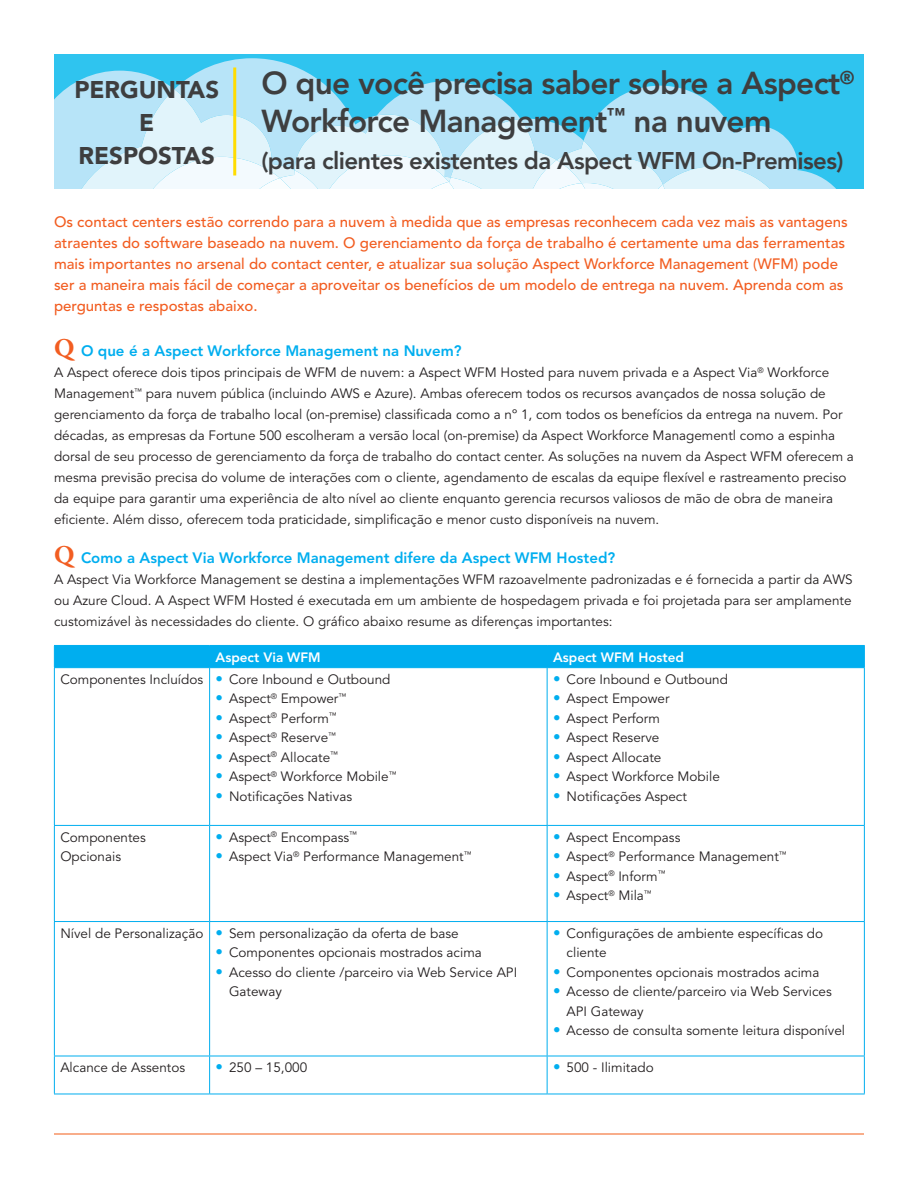
<style>
.page{position:relative;width:918px;height:1188px;background:#fff}
.page>*{position:absolute;margin:0;border:0;box-sizing:border-box;transform-origin:0 0}
.Title_Line_Main{font:800 31.5px/37.5px "Avenir LT Std";letter-spacing:-.02em;color:#3e3e3f}
.t1{font:700 25.5px "Warnock Pro";color:#f25d21}
.Title_Line_Main-2{font:800 24px "Avenir LT Std";letter-spacing:-.025em;color:#3e3e3f}
.Title_Line_Main-3{font:900 24px "Avenir LT Std";color:#3e3e3f}
.Intro_Text_Orange{font:500 15px/21px "Avenir LT Std";color:#f25d21}
.Question_Style{font:800 15px "Avenir LT Std";color:#00aeef}
.Body{font:13.5px/21px "Avenir LT Std";color:#231f20}
.Table_Body{font:13.5px/19.5px "Avenir LT Std";color:#231f20}
.Table_Body-2{font:800 13.5px "Avenir LT Std";color:#fff}
.s1{font-weight:900;font-size:15px;color:#00aeef}
</style>
<div class="page">
<div style="left:54px;top:54px;width:809px;height:135px;background:#2fc4ef"></div>
<svg style="left:54px;top:58px;width:782px;height:131px"></svg>
<div style="left:54px;top:645px;width:811px;height:22px;background:#00aeef"></div>
<hr style="left:54px;top:667px;width:156px;height:1px;background:#00aeef">
<hr style="left:54px;top:668px;width:1px;height:157px;background:#00aeef">
<hr style="left:210px;top:667px;width:337px;height:1px;background:#00aeef">
<hr style="left:209px;top:668px;width:1px;height:157px;background:#00aeef">
<hr style="left:547px;top:667px;width:318px;height:1px;background:#00aeef">
<hr style="left:547px;top:668px;width:1px;height:157px;background:#00aeef">
<hr style="left:864px;top:668px;width:1px;height:157px;background:#00aeef">
<hr style="left:54px;top:825px;width:156px;height:1px;background:#00aeef">
<hr style="left:54px;top:826px;width:1px;height:95px;background:#00aeef">
<hr style="left:210px;top:825px;width:337px;height:1px;background:#00aeef">
<hr style="left:209px;top:826px;width:1px;height:95px;background:#00aeef">
<hr style="left:547px;top:825px;width:318px;height:1px;background:#00aeef">
<hr style="left:547px;top:826px;width:1px;height:95px;background:#00aeef">
<hr style="left:864px;top:826px;width:1px;height:95px;background:#00aeef">
<hr style="left:54px;top:921px;width:156px;height:1px;background:#00aeef">
<hr style="left:54px;top:922px;width:1px;height:134px;background:#00aeef">
<hr style="left:210px;top:921px;width:337px;height:1px;background:#00aeef">
<hr style="left:209px;top:922px;width:1px;height:134px;background:#00aeef">
<hr style="left:547px;top:921px;width:318px;height:1px;background:#00aeef">
<hr style="left:547px;top:922px;width:1px;height:134px;background:#00aeef">
<hr style="left:864px;top:922px;width:1px;height:134px;background:#00aeef">
<hr style="left:54px;top:1056px;width:156px;height:1px;background:#00aeef">
<hr style="left:54px;top:1056px;width:1px;height:38px;background:#00aeef">
<hr style="left:210px;top:1056px;width:337px;height:1px;background:#00aeef">
<hr style="left:209px;top:1056px;width:1px;height:38px;background:#00aeef">
<hr style="left:547px;top:1056px;width:318px;height:1px;background:#00aeef">
<hr style="left:547px;top:1056px;width:1px;height:38px;background:#00aeef">
<hr style="left:864px;top:1056px;width:1px;height:38px;background:#00aeef">
<hr style="left:54px;top:1094px;width:156px;height:1px;background:#00aeef">
<hr style="left:210px;top:1094px;width:337px;height:1px;background:#00aeef">
<hr style="left:547px;top:1094px;width:318px;height:1px;background:#00aeef">
<hr style="left:54px;top:1133px;width:810px;height:2px;background:#f36e31">
<hr style="left:233px;top:68px;width:3px;height:108px;background:#ffdc01">
<p class="Title_Line_Main-3" style="left:74px;top:75px;width:146px">PERGUNTAS</p>
<p class="Title_Line_Main-3" style="left:139px;top:108px;width:17px">E</p>
<p class="Title_Line_Main-3" style="left:79px;top:142px;width:138px">RESPOSTAS</p>
<p class="Title_Line_Main" style="left:261px;top:65px;width:595px">O que você precisa saber sobre a Aspect<sup>®<br></sup>Workforce Management<sup>™</sup> na nuvem</p>
<p class="Title_Line_Main-2" style="left:261px;top:147px;width:584px">(para clientes existentes da Aspect WFM On-Premises)</p>
<p class="Intro_Text_Orange" style="left:54px;top:212px;width:795px">Os contact centers estão correndo para a nuvem à medida que as empresas reconhecem cada vez mais as vantagens atraentes do software baseado na nuvem. O gerenciamento da força de trabalho é certamente uma das ferramentas mais importantes no arsenal do contact center, e atualizar sua solução Aspect Workforce Management (WFM) pode ser a maneira mais fácil de começar a aproveitar os benefícios de um modelo de entrega na nuvem. Aprenda com as perguntas e respostas abaixo.</p>
<p class="Question_Style" style="left:81px;top:342px;width:382px">O que é a Aspect Workforce Management na Nuvem?</p>
<p class="Body" style="left:54px;top:363px;width:801px">A Aspect oferece dois tipos principais de WFM de nuvem: a Aspect WFM Hosted para nuvem privada e a Aspect Via<sup>®</sup> Workforce Management<sup>™</sup> para nuvem pública (incluindo AWS e Azure). Ambas oferecem todos os recursos avançados de nossa solução de gerenciamento da força de trabalho local (on-premise) classificada como a nº 1, com todos os benefícios da entrega na nuvem. Por décadas, as empresas da Fortune 500 escolheram a versão local (on-premise) da Aspect Workforce Managementl como a espinha dorsal de seu processo de gerenciamento da força de trabalho do contact center. As soluções na nuvem da Aspect WFM oferecem a mesma previsão precisa do volume de interações com o cliente, agendamento de escalas da equipe flexível e rastreamento preciso da equipe para garantir uma experiência de alto nível ao cliente enquanto gerencia recursos valiosos de mão de obra de maneira eficiente. Além disso, oferecem toda praticidade, simplificação e menor custo disponíveis na nuvem.</p>
<p class="Question_Style" style="left:81px;top:549px;width:536px">Como a Aspect Via Workforce Management difere da Aspect WFM Hosted?</p>
<p class="Body" style="left:54px;top:569px;width:800px;text-align:justify">A Aspect Via Workforce Management se destina a implementações WFM razoavelmente padronizadas e é fornecida a partir da AWS ou Azure Cloud. A Aspect WFM Hosted é executada em um ambiente de hospedagem privada e foi projetada para ser amplamente customizável às necessidades do cliente. O gráfico abaixo resume as diferenças importantes:</p>
<p class="Table_Body-2" style="left:216px;top:649px;width:107px">Aspect Via WFM</p>
<p class="Table_Body-2" style="left:553px;top:649px;width:132px">Aspect WFM Hosted</p>
<p class="Table_Body" style="left:60px;top:670px;width:144px">Componentes Incluídos</p>
<p class="Body" style="left:216px;top:669px;width:176px"><span class="s1">•</span> Core Inbound e Outbound</p>
<p class="Body" style="left:216px;top:689px;width:132px"><span class="s1">•</span> Aspect<sup>®</sup> Empower<sup>™</sup></p>
<p class="Body" style="left:216px;top:708px;width:123px"><span class="s1">•</span> Aspect<sup>®</sup> Perform<sup>™</sup></p>
<p class="Body" style="left:216px;top:728px;width:122px"><span class="s1">•</span> Aspect<sup>®</sup> Reserve<sup>™</sup></p>
<p class="Body" style="left:216px;top:747px;width:124px"><span class="s1">•</span> Aspect<sup>®</sup> Allocate<sup>™</sup></p>
<p class="Body" style="left:216px;top:767px;width:182px"><span class="s1">•</span> Aspect<sup>®</sup> Workforce Mobile<sup>™</sup></p>
<p class="Body" style="left:216px;top:786px;width:138px"><span class="s1">•</span> Notificações Nativas</p>
<p class="t1" style="left:54px;top:333px;width:22px">Q</p>
<p class="t1" style="left:54px;top:539px;width:22px">Q</p>
<p class="Body" style="left:553px;top:669px;width:176px"><span class="s1">•</span> Core Inbound e Outbound</p>
<p class="Body" style="left:553px;top:689px;width:118px"><span class="s1">•</span> Aspect Empower</p>
<p class="Body" style="left:553px;top:708px;width:108px"><span class="s1">•</span> Aspect Perform</p>
<p class="Body" style="left:553px;top:728px;width:108px"><span class="s1">•</span> Aspect Reserve</p>
<p class="Body" style="left:553px;top:747px;width:110px"><span class="s1">•</span> Aspect Allocate</p>
<p class="Body" style="left:553px;top:767px;width:168px"><span class="s1">•</span> Aspect Workforce Mobile</p>
<p class="Body" style="left:553px;top:786px;width:135px"><span class="s1">•</span> Notificações Aspect</p>
<p class="Table_Body" style="left:60px;top:828px;width:87px">Componentes<br>Opcionais</p>
<p class="Body" style="left:216px;top:827px;width:143px"><span class="s1">•</span> Aspect<sup>®</sup> Encompass<sup>™</sup></p>
<p class="Body" style="left:216px;top:846px;width:258px"><span class="s1">•</span> Aspect Via<sup>®</sup> Performance Management<sup>™</sup></p>
<p class="Table_Body" style="left:60px;top:924px;width:145px">Nível de Personalização</p>
<p class="Body" style="left:216px;top:923px;width:245px"><span class="s1">•</span> Sem personalização da oferta de base</p>
<p class="Body" style="left:216px;top:942px;width:268px"><span class="s1">•</span> Componentes opcionais mostrados acima</p>
<p class="Body" style="left:229px;top:963px;width:290px;line-height:19.5px;text-indent:-14px"><span class="s1">•</span> Acesso do cliente /parceiro via Web Service API<br>Gateway</p>
<p class="Body" style="left:553px;top:827px;width:129px"><span class="s1">•</span> Aspect Encompass</p>
<p class="Body" style="left:553px;top:846px;width:235px"><span class="s1">•</span> Aspect<sup>®</sup> Performance Management<sup>™</sup></p>
<p class="Body" style="left:553px;top:866px;width:114px"><span class="s1">•</span> Aspect<sup>®</sup> Inform<sup>™</sup></p>
<p class="Body" style="left:553px;top:885px;width:100px"><span class="s1">•</span> Aspect<sup>®</sup> Mila<sup>™</sup></p>
<p class="Body" style="left:567px;top:924px;width:258px;line-height:19.5px;text-indent:-14px"><span class="s1">•</span> Configurações de ambiente específicas do cliente</p>
<p class="Body" style="left:553px;top:962px;width:268px"><span class="s1">•</span> Componentes opcionais mostrados acima</p>
<p class="Body" style="left:567px;top:982px;width:267px;line-height:19.5px;text-indent:-14px"><span class="s1">•</span> Acesso de cliente/parceiro via Web Services<br>API Gateway</p>
<p class="Body" style="left:553px;top:1020px;width:294px"><span class="s1">•</span> Acesso de consulta somente leitura disponível</p>
<p class="Table_Body" style="left:60px;top:1058px;width:126px">Alcance de Assentos</p>
<p class="Body" style="left:216px;top:1057px;width:93px"><span class="s1">•</span> 250 – 15,000</p>
<p class="Body" style="left:553px;top:1057px;width:102px"><span class="s1">•</span> 500 - Ilimitado</p>
</div>
